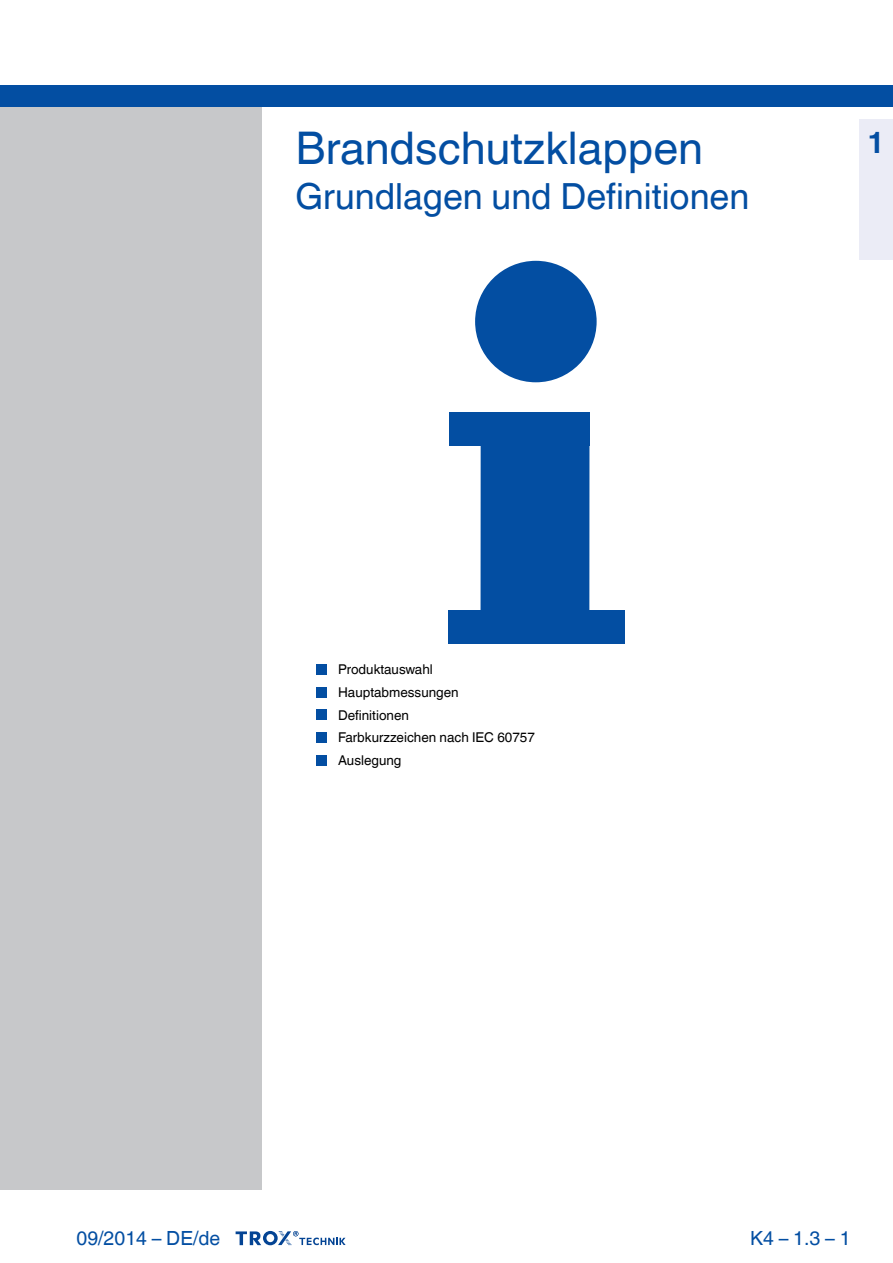
<style>
.page{position:relative;width:893px;height:1263px;background:#fff}
.page>*{position:absolute;margin:0;border:0;box-sizing:border-box;transform-origin:0 0}
.t1{font:45px "TROX Helvetica";color:#034ea2}
.t2{font:36px "TROX Helvetica";color:#034ea2}
.t3{font:700 30px "TROX Helvetica";color:#034ea2}
.t4{font:19.5px "TROX Helvetica";color:#034ea2}
.t5{font:13.5px/22.5px "TROX Helvetica";color:#000}
</style>
<div class="page">
<div style="left:0;top:106px;width:261px;height:1084px;background:#c7c8ca"></div>
<div style="left:480px;top:446px;width:109px;height:164px;background:#034ea2"></div>
<div style="left:448px;top:412px;width:141px;height:34px;background:#034ea2"></div>
<div style="left:475px;top:261px;width:122px;height:121px;background:#034ea2;border-radius:50%"></div>
<div style="left:448px;top:610px;width:177px;height:33px;background:#034ea2"></div>
<div style="left:859px;top:119px;width:34px;height:140px;background:#ebecf6"></div>
<div style="left:0;top:85px;width:893px;height:21px;background:#034ea2"></div>
<div style="left:317px;top:665px;width:10px;height:10px;background:#034ea2"></div>
<div style="left:317px;top:687px;width:10px;height:11px;background:#034ea2"></div>
<div style="left:317px;top:710px;width:10px;height:10px;background:#034ea2"></div>
<div style="left:317px;top:732px;width:10px;height:11px;background:#034ea2"></div>
<div style="left:317px;top:755px;width:10px;height:10px;background:#034ea2"></div>
<svg style="left:236px;top:1231px;width:110px;height:15px"></svg>
<h1 class="t1" style="left:296px;top:111px;width:409px">Brandschutzklappen</h1>
<h2 class="t2" style="left:296px;top:167px;width:455px">Grundlagen und Definitionen</h2>
<h3 class="t3" style="left:867px;top:118px;width:19px">1</h3>
<p class="t5" style="left:338px;top:657px;width:198px">Produktauswahl<br>Hauptabmessungen<br>Definitionen<br>Farbkurzzeichen nach IEC 60757<br>Auslegung</p>
<h3 class="t4" style="left:77px;top:1222px;width:145px">09/2014 – DE/de</h3>
<h3 class="t4" style="left:750px;top:1222px;width:102px">K 4 – 1.3 – 1</h3>
</div>
